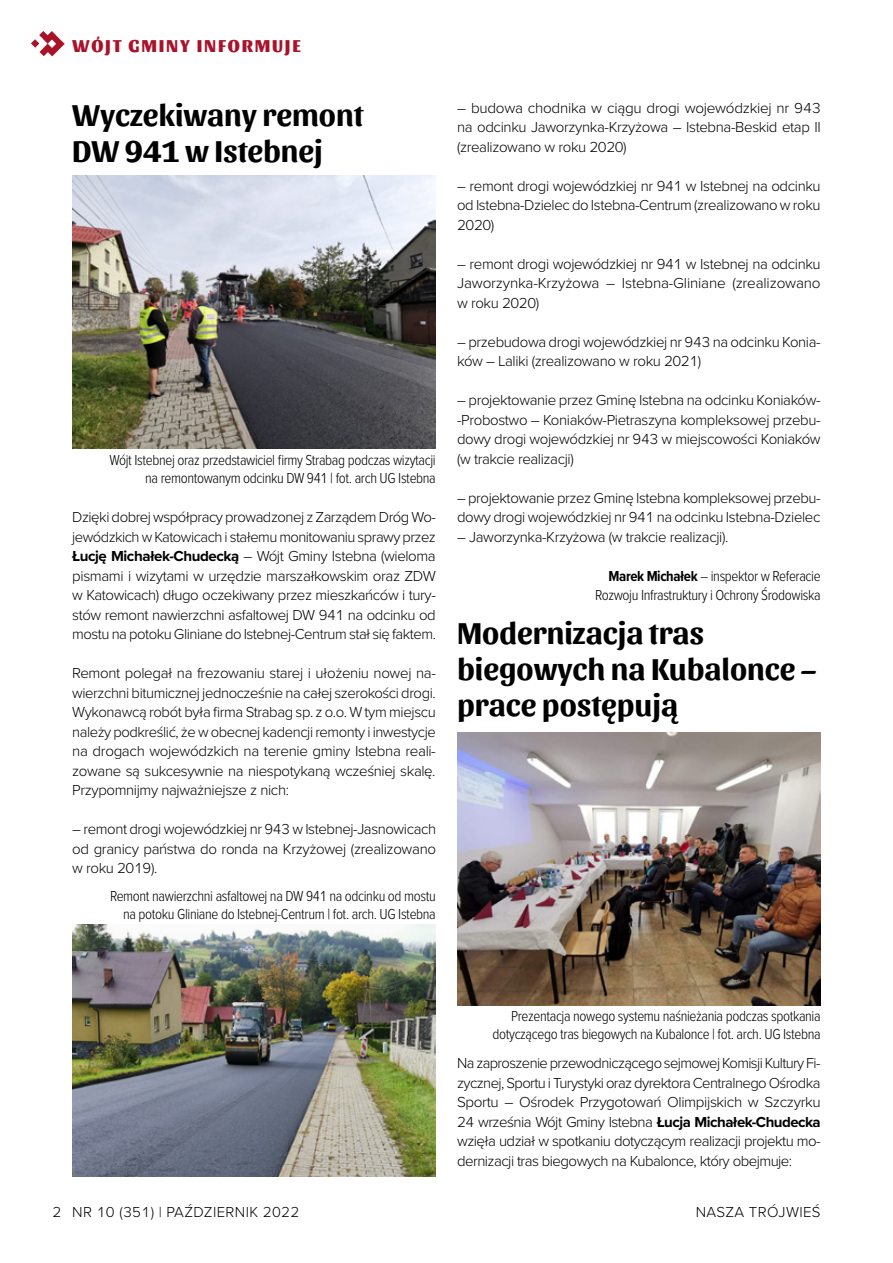
<style>
.page{position:relative;width:893px;height:1263px;background:#fff}
.page>*{position:absolute;margin:0;border:0;box-sizing:border-box;transform-origin:0 0}
.t1{font:700 31.5px/36px "Sansita";color:#000}
.t2{font:800 18px "Sansita";letter-spacing:.1em;color:#a9132a}
.t3{font:300 15px/19.5px "Proxima Nova";letter-spacing:-.025em;color:#000;text-align:justify}
.t4{font:300 15px/18px "Proxima Nova Cond";letter-spacing:-.025em;color:#000;text-align:right}
.t5{font:300 15px "Proxima Nova";letter-spacing:.025em;color:#000}
.s1{font-weight:700}
</style>
<div class="page">
<svg style="left:31px;top:31px;width:34px;height:25px"></svg>
<img style="left:72px;top:176px;width:364px;height:272px">
<img style="left:72px;top:925px;width:364px;height:252px">
<img style="left:457px;top:732px;width:364px;height:273px">
<p class="t2" style="left:72px;top:35px;width:230px">WÓJT GMINY INFORMUJE</p>
<h1 class="t1" style="left:72px;top:97px;width:293px">Wyczekiwany remont<br>DW 941 w Istebnej</h1>
<p class="t4" style="left:110px;top:450px;width:328px">Wójt Istebnej oraz przedstawiciel frmy Strabag podczas wizytacji na remontowanym odcinku DW 941 | fot. arch UG Istebna</p>
<p class="t3" style="left:72px;top:506px;width:365px">Dzięki dobrej współpracy prowadzonej z Zarządem Dróg Wo&shy;jewódzkich w Katowicach i stałemu monitowaniu sprawy przez <span class="s1">Łucję Michałek-Chudecką</span> – Wójt Gminy Istebna (wieloma pismami i wizytami w urzędzie marszałkowskim oraz ZDW w Katowicach) długo oczekiwany przez mieszkańców i tury&shy;stów remont nawierzchni asfaltowej DW 941 na odcinku od mostu na potoku Gliniane do Istebnej-Centrum stał się faktem.</p>
<p class="t3" style="left:72px;top:662px;width:365px">Remont polegał na frezowaniu starej i ułożeniu nowej na&shy;wierzchni bitumicznej jednocześnie na całej szerokości drogi.<br>Wykonawcą robót była frma Strabag sp. z o.o. W tym miejscu należy podkreślić, że w obecnej kadencji remonty i inwestycje na drogach wojewódzkich na terenie gminy Istebna reali&shy;zowane są sukcesywnie na niespotykaną wcześniej skalę.<br>Przypomnijmy najważniejsze z nich:</p>
<p class="t3" style="left:72px;top:818px;width:365px">– remont drogi wojewódzkiej nr 943 w Istebnej-Jasnowicach od granicy państwa do ronda na Krzyżowej (zrealizowano w roku 2019).</p>
<p class="t4" style="left:110px;top:886px;width:327px">Remont nawierzchni asfaltowej na DW 941 na odcinku od mostu na potoku Gliniane do Istebnej-Centrum | fot. arch. UG Istebna</p>
<p class="t3" style="left:457px;top:97px;width:365px">– budowa chodnika w ciągu drogi wojewódzkiej nr 943 na odcinku Jaworzynka-Krzyżowa – Istebna-Beskid etap II (zrealizowano w roku 2020)</p>
<p class="t3" style="left:457px;top:175px;width:365px">– remont drogi wojewódzkiej nr 941 w Istebnej na odcinku od Istebna-Dzielec do Istebna-Centrum (zrealizowano w roku 2020)</p>
<p class="t3" style="left:457px;top:253px;width:365px">– remont drogi wojewódzkiej nr 941 w Istebnej na odcinku Jaworzynka-Krzyżowa – Istebna-Gliniane (zrealizowano w roku 2020)</p>
<p class="t3" style="left:457px;top:331px;width:365px">– przebudowa drogi wojewódzkiej nr 943 na odcinku Konia&shy;ków – Laliki (zrealizowano w roku 2021)</p>
<p class="t3" style="left:457px;top:389px;width:365px">– projektowanie przez Gminę Istebna na odcinku Koniaków--Probostwo – Koniaków-Pietraszyna kompleksowej przebu&shy;dowy drogi wojewódzkiej nr 943 w miejscowości Koniaków (w trakcie realizacji)</p>
<p class="t3" style="left:457px;top:487px;width:365px">– projektowanie przez Gminę Istebna kompleksowej przebu&shy;dowy drogi wojewódzkiej nr 941 na odcinku Istebna-Dzielec</p>
<p class="t3" style="left:457px;top:526px;width:273px">– Jaworzynka-Krzyżowa (w trakcie realizacji).</p>
<p class="t4" style="left:595px;top:565px;width:227px;line-height:19.5px"><span class="s1">Marek Michałek</span> – inspektor w Referacie<br>Rozwoju Infrastruktury i Ochrony Środowiska</p>
<h1 class="t1" style="left:457px;top:615px;width:361px">Modernizacja tras biegowych na Kubalonce – prace postępują</h1>
<p class="t4" style="left:492px;top:1006px;width:330px">Prezentacja nowego systemu naśnieżania podczas spotkania dotyczącego tras biegowych na Kubalonce | fot. arch. UG Istebna</p>
<p class="t3" style="left:457px;top:1052px;width:365px">Na zaproszenie przewodniczącego sejmowej Komisji Kultury Fi&shy;zycznej, Sportu i Turystyki oraz dyrektora Centralnego Ośrodka Sportu – Ośrodek Przygotowań Olimpijskich w Szczyrku 24 września Wójt Gminy Istebna <span class="s1">Łucja Michałek-Chudecka </span>wzięła udział w spotkaniu dotyczącym realizacji projektu mo&shy;dernizacji tras biegowych na Kubalonce, który obejmuje:</p>
<p class="t3" style="left:52px;top:1201px;width:10px">2</p>
<p class="t5" style="left:72px;top:1201px;width:228px">NR 10 (351) | PAŹDZIERNIK 2022</p>
<p class="t5" style="left:696px;top:1201px;width:126px">NASZA TRÓJWIEŚ</p>
</div>
